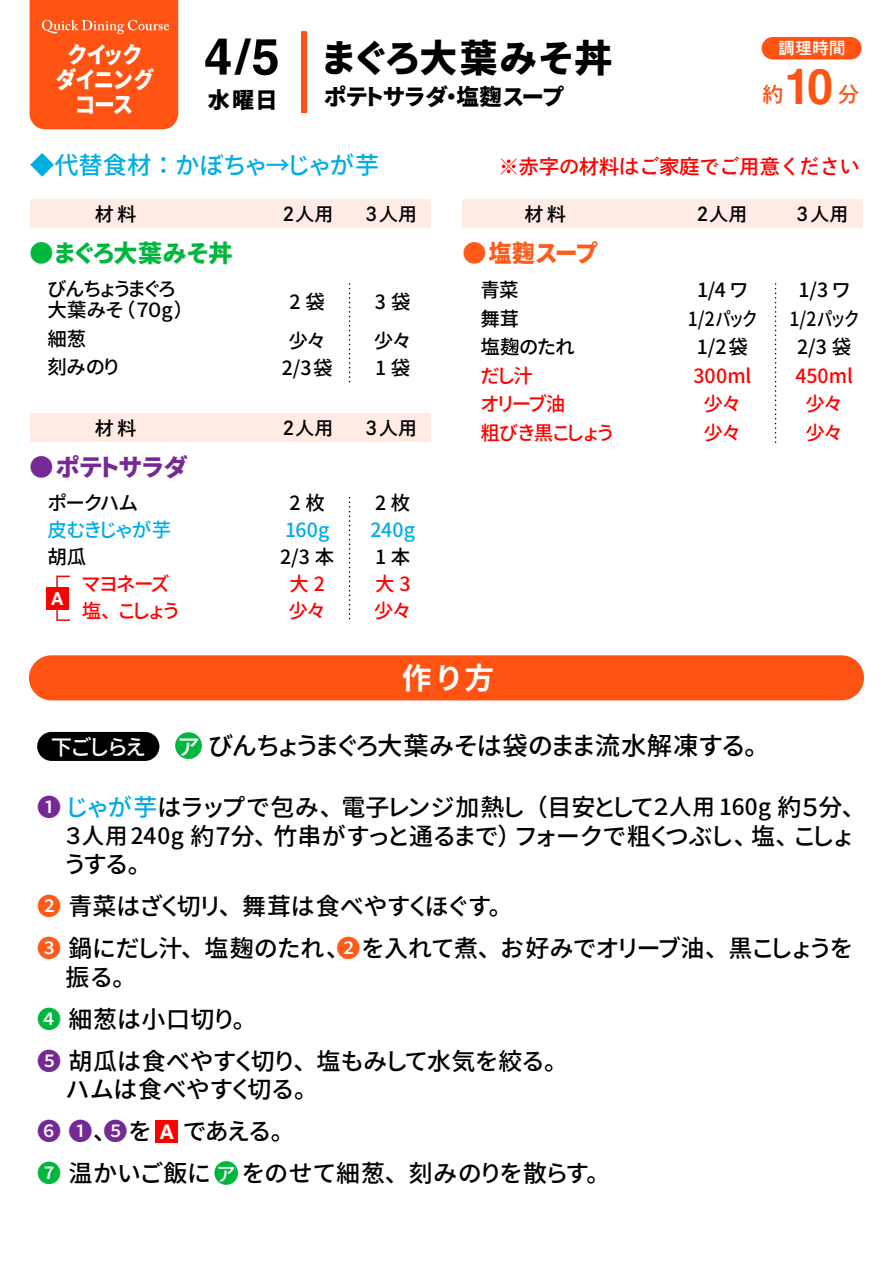
<style>
.page{position:relative;width:893px;height:1263px;background:#fff}
.page>*{position:absolute;margin:0;border:0;box-sizing:border-box;transform-origin:0 0}
.t1{font:700 50.7px "Helvetica";color:#000}
.t2{font:700 48.9px "Helvetica";color:#ff5313;scale:.95 1}
.t3{font:37.8px "Gen Shin Gothic P Heavy";letter-spacing:.025em;color:#000}
.t4{font:29.7px "Gen Shin Gothic P Bold";color:#fff}
.t5{font:25.35px "Gen Shin Gothic P Medium";letter-spacing:.01em;color:#000}
.t6{font:24.3px "Gen Shin Gothic P Medium";color:#00ade5}
.t7{font:24px/42px "Gen Shin Gothic P Medium";letter-spacing:.025em;color:#000}
.t8{font:24px "Gen Shin Gothic P Heavy";letter-spacing:-.01em;color:#00b73e}
.t9{font:24px "Gen Shin Gothic P Heavy";letter-spacing:-.02em;color:#752995}
.t10{font:24px "Gen Shin Gothic P Heavy";letter-spacing:-.015em;color:#ff5a19}
.t11{font:22.8px/24.9px "Gen Shin Gothic P Heavy";letter-spacing:-.025em;color:#fff;text-align:center;scale:.9 1}
.t12{font:22.5px "Gen Shin Gothic P Heavy";letter-spacing:-.02em;color:#000}
.t13{font:22.05px "Gen Shin Gothic P Heavy";color:#000}
.t14{font:21.6px "Gen Shin Gothic P Medium";letter-spacing:-.005em;color:#fff}
.t15{font:21px "DNP Shuei Go Kin Std B";color:#ff5313}
.t16{font:20.1px "DNP Shuei Go Kin Std B";color:#f00}
.t17{font:700 20.1px "Helvetica";color:#fff}
.t18{font:19.5px/28.5px "Gen Shin Gothic P Medium";letter-spacing:-.01em;color:#000}
.t19{font:19.5px/28.5px "Gen Shin Gothic P Medium";letter-spacing:-.015em;color:#f00}
.t20{font:19.5px "Gen Shin Gothic P Medium";letter-spacing:-.01em;color:#00ade5}
.t21{font:19.35px "Gen Shin Gothic P Medium";color:#fff}
.t22{font:18.75px "DNP Shuei Go Kin Std B";letter-spacing:.045em;color:#000}
.t23{font:700 17.7px "Helvetica";color:#fff}
.t24{font:16.35px "DNP Shuei Go Kin Std B";color:#fff}
.s1{font-size:48.45px}
.s2{font-size:22.65px;color:#fff}
.s3{color:#752995}
.s4{color:#00ade5}
.s5{font-size:22.5px}
.s6{color:#ff5a19}
.s7{color:#00b73e}
</style>
<div class="page">
<div style="left:301px;top:31px;width:6px;height:82px;background:#ff5313"></div>
<div style="left:762px;top:37px;width:100px;height:22px;background:#ff5313;border-radius:11px"></div>
<div style="left:29px;top:655px;width:835px;height:45px;background:#ff5313;border-radius:23px"></div>
<div style="left:30px;top:199px;width:400px;height:29px;background:#ffebe3"></div>
<div style="left:462px;top:199px;width:401px;height:29px;background:#ffebe3"></div>
<svg style="left:349px;top:284px;width:1px;height:99px"></svg>
<div style="left:30px;top:413px;width:400px;height:29px;background:#ffebe3"></div>
<svg style="left:349px;top:498px;width:1px;height:122px"></svg>
<svg style="left:775px;top:284px;width:1px;height:159px"></svg>
<div style="left:56px;top:576px;width:15px;height:45px;border:2px solid #f00"></div>
<div style="left:46px;top:587px;width:23px;height:22px;background:#f00"></div>
<div style="left:155px;top:1120px;width:23px;height:23px;background:#f00"></div>
<div style="left:37px;top:732px;width:122px;height:29px;background:#000;border-radius:14px"></div>
<div style="left:175px;top:732px;width:27px;height:27px;background:#00b73e;border-radius:50%"></div>
<div style="left:30px;top:0;width:148px;height:129px;background:#ff5313"></div>
<div style="left:214px;top:1161px;width:24px;height:24px;background:#00b73e;border-radius:50%"></div>
<p class="t11" style="left:55px;top:41px;width:112px">クイックダイニングコース</p>
<h1 class="t1" style="left:204px;top:26px;width:77px">4<span class="s1">/</span>5</h1>
<p class="t13" style="left:208px;top:82px;width:71px">水曜日</p>
<p class="t15" style="left:763px;top:79px;width:22px">約</p>
<h3 class="t3" style="left:324px;top:28px;width:290px">まぐろ大葉みそ丼</h3>
<p class="t12" style="left:324px;top:79px;width:242px">ポテトサラダ・塩麴スープ</p>
<p class="t24" style="left:779px;top:37px;width:68px">調理時間</p>
<h2 class="t2" style="left:785px;top:56px;width:52px">10</h2>
<p class="t15" style="left:838px;top:79px;width:22px">分</p>
<p class="t6" style="left:30px;top:147px;width:351px">◆代替食材：かぼちゃ→じゃが芋</p>
<p class="t16" style="left:499px;top:153px;width:363px">※赤字の材料はご家庭でご用意ください</p>
<p class="t22" style="left:95px;top:201px;width:42px">材料</p>
<p class="t22" style="left:283px;top:201px;width:53px">2人用</p>
<p class="t22" style="left:365px;top:201px;width:54px">3人用</p>
<p class="t22" style="left:525px;top:201px;width:42px">材料</p>
<p class="t22" style="left:696px;top:201px;width:53px">2人用</p>
<p class="t22" style="left:796px;top:201px;width:54px">3人用</p>
<p class="t8" style="left:30px;top:234px;width:204px">●まぐろ大葉みそ丼</p>
<p class="t18" style="left:47px;top:278px;width:138px;line-height:21px">びんちょうまぐろ大葉みそ（７０g）</p>
<p class="t18" style="left:47px;top:324px;width:73px">細葱<br>刻みのり</p>
<p class="t18" style="left:288px;top:282px;width:39px;line-height:39px">2袋少々</p>
<p class="t18" style="left:282px;top:353px;width:52px">2/3袋</p>
<p class="t18" style="left:374px;top:282px;width:39px;line-height:39px">3 袋少々</p>
<p class="t18" style="left:375px;top:353px;width:37px">1袋</p>
<p class="t22" style="left:95px;top:415px;width:42px">材料</p>
<p class="t22" style="left:283px;top:415px;width:53px">2人用</p>
<p class="t22" style="left:365px;top:415px;width:54px">3人用</p>
<p class="t9" style="left:30px;top:448px;width:160px">●ポテトサラダ</p>
<p class="t18" style="left:47px;top:488px;width:92px">ポークハム</p>
<p class="t20" style="left:47px;top:515px;width:125px">皮むきじゃが芋</p>
<p class="t18" style="left:47px;top:542px;width:40px">胡瓜</p>
<p class="t19" style="left:82px;top:570px;width:98px;line-height:27px">マヨネーズ塩、こしょう</p>
<p class="t23" style="left:51px;top:587px;width:14px">A</p>
<p class="t18" style="left:289px;top:488px;width:37px">2枚</p>
<p class="t20" style="left:285px;top:515px;width:46px">160g</p>
<p class="t18" style="left:280px;top:542px;width:56px">2/3 本</p>
<p class="t19" style="left:288px;top:570px;width:39px;line-height:27px">大 2少々</p>
<p class="t18" style="left:375px;top:488px;width:37px">2枚</p>
<p class="t20" style="left:370px;top:515px;width:46px">240g</p>
<p class="t18" style="left:375px;top:542px;width:37px">1本</p>
<p class="t19" style="left:374px;top:570px;width:39px;line-height:27px">大3少々</p>
<p class="t10" style="left:462px;top:234px;width:137px">●塩麴スープ</p>
<p class="t18" style="left:480px;top:276px;width:97px">青菜<br>舞茸<br>塩麹のたれ</p>
<p class="t19" style="left:480px;top:361px;width:134px">だし汁<br>オリーブ油<br>粗びき黒こしょう</p>
<p class="t4" style="left:402px;top:655px;width:94px">作り方</p>
<p class="t18" style="left:688px;top:276px;width:71px;text-align:center">1/4 ワ<br>1/2パック<br>1/2袋</p>
<p class="t19" style="left:693px;top:361px;width:59px;text-align:center">300ml少々少々</p>
<p class="t14" style="left:51px;top:731px;width:96px">下ごしらえ</p>
<p class="t5" style="left:178px;top:727px;width:580px"><span class="s2">ア</span>びんちょうまぐろ大葉みそは袋のまま流水解凍する。</p>
<p class="t18" style="left:790px;top:276px;width:71px;text-align:center">1/3 ワ<br>1/2パック<br>2/3 袋</p>
<p class="t19" style="left:795px;top:361px;width:59px;text-align:center">450ml少々少々</p>
<p class="t7" style="left:66px;top:793px;width:790px;line-height:28.5px;text-align:justify;text-indent:-28px"><span class="s3">❶</span> <span class="s4">じゃが芋</span>はラップで包み、電子レンジ加熱し（目安として<span class="s5">２人用 160g</span> 約５分、<span class="s5">３人用240g</span> 約７分、竹串がすっと通るまで）フォークで粗くつぶし、塩、こしょうする。</p>
<p class="t7" style="left:37px;top:885px;width:817px"><span class="s6">❷</span> 青菜はざく切リ、舞茸は食べやすくほぐす。<br><span class="s6">❸</span> 鍋にだし汁、塩麹のたれ、<span class="s6">❷</span>を入れて煮、お好みでオリーブ油、黒こしょうを</p>
<p class="t7" style="left:37px;top:955px;width:521px;text-indent:28px">振る。<br><span class="s7">❹</span> 細葱は小口切り。<br><span class="s3">❺</span> 胡瓜は食べやすく切り、塩もみして水気を絞る。</p>
<p class="t7" style="left:37px;top:1068px;width:563px;text-indent:28px">ハムは食べやすく切る。<br><span class="s3">❻ ❶</span>、<span class="s3">❺</span>を 　であえる。<br><span class="s7">❼</span> 温かいご飯に 　をのせて細葱、刻みのりを散らす。</p>
<p class="t17" style="left:159px;top:1119px;width:16px">A</p>
<p class="t21" style="left:218px;top:1159px;width:20px">ア</p>
</div>
